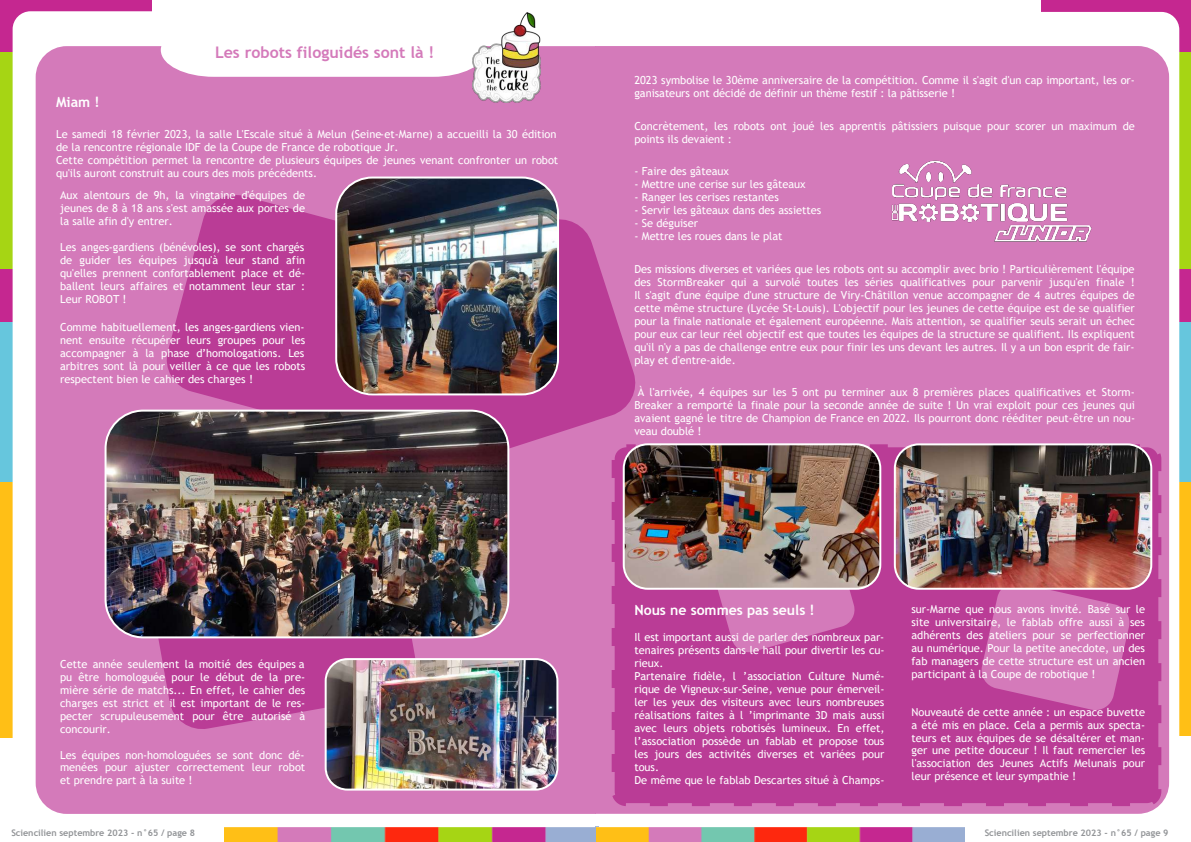
<style>
.page{position:relative;width:1191px;height:842px;background:#fff}
.page>*{position:absolute;margin:0;border:0;box-sizing:border-box;transform-origin:0 0}
.t1{font:700 16px "Trebuchet MS";color:#d47aba}
.t2{font:700 14px "Trebuchet MS";color:#fff}
.t3{font:11.1px "Trebuchet MS";letter-spacing:-.005em;color:#fff}
.t4{font:11px/13px "Trebuchet MS";color:#fff;text-align:justify}
.t5{font:700 9px "Trebuchet MS";color:#939598}
</style>
<div class="page">
<div style="left:0;top:258px;width:82px;height:323px;background:#66c6dd"></div>
<div style="left:0;top:0;width:151px;height:322px;background:#c52790"></div>
<div style="left:0;top:52px;width:81px;height:216px;background:#a6d514"></div>
<div style="left:0;top:483px;width:13px;height:255px;background:#ffbf16"></div>
<img style="left:224px;top:827px;width:372px;height:15px">
<div style="left:13px;top:11px;width:574px;height:815px;background:#fff;border-radius:18px"></div>
<div style="left:36px;top:46px;width:559px;height:768px;background:#d47aba"></div>
<svg style="left:160px;top:46px;width:312px;height:32px"></svg>
<img style="left:472px;top:12px;width:68px;height:91px">
<div style="left:182px;top:44px;width:286px;height:24px;background:#fff"></div>
<svg style="left:160px;top:190px;width:187px;height:220px;background:#bf499d"></svg>
<svg style="left:347px;top:215px;width:248px;height:262px;background:#c14d9f"></svg>
<svg style="left:141px;top:638px;width:278px;height:95px;background:#c04c9f"></svg>
<img style="left:336px;top:178px;width:222px;height:216px">
<div style="left:335px;top:177px;width:224px;height:218px;border:2px solid #fff;border-radius:36px"></div>
<img style="left:106px;top:411px;width:402px;height:226px">
<div style="left:105px;top:410px;width:404px;height:228px;border:2px solid #fff;border-radius:38px"></div>
<img style="left:326px;top:659px;width:231px;height:130px">
<div style="left:325px;top:658px;width:233px;height:132px;border:2px solid #fff;border-radius:22px"></div>
<div style="left:1110px;top:298px;width:81px;height:323px;background:#66c6dd"></div>
<div style="left:1041px;top:0;width:150px;height:322px;background:#c52790"></div>
<div style="left:1110px;top:482px;width:81px;height:254px;background:#ffbf16"></div>
<div style="left:1110px;top:52px;width:81px;height:216px;background:#a6d514"></div>
<div style="left:608px;top:12px;width:571px;height:816px;background:#fff;border-radius:18px"></div>
<div style="left:595px;top:46px;width:574px;height:768px;background:#d47aba"></div>
<img style="left:596px;top:827px;width:368px;height:15px">
<div style="left:608px;top:441px;width:556px;height:368px;background:#ba3c96;border:6px dashed #d47aba;border-radius:15px"></div>
<svg style="left:718px;top:590px;width:137px;height:63px"></svg>
<svg style="left:595px;top:215px;width:44px;height:262px;background:#ca62ac"></svg>
<svg style="left:981px;top:590px;width:149px;height:120px"></svg>
<img style="left:895px;top:444px;width:256px;height:143px">
<div style="left:894px;top:443px;width:258px;height:147px;border:2px solid #fff;border-radius:24px"></div>
<img style="left:624px;top:444px;width:256px;height:143px">
<div style="left:623px;top:443px;width:258px;height:147px;border:2px solid #fff;border-radius:24px"></div>
<img style="left:878px;top:144px;width:221px;height:115px">
<h1 class="t1" style="left:215px;top:43px;width:221px">Les robots filoguidés sont là !</h1>
<p class="t2" style="left:56px;top:93px;width:45px">Miam !</p>
<p class="t4" style="left:56px;top:127px;width:504px;text-align:left">Le samedi 18 février 2023, la salle L'Escale situé à Melun (Seine-et-Marne) a accueilli la 30 édition de la rencontre régionale IDF de la Coupe de France de robotique Jr.<br>Cette compétition permet la rencontre de plusieurs équipes de jeunes venant confronter un robot qu'ils auront construit au cours des mois précédents.</p>
<p class="t4" style="left:60px;top:189px;width:247px">Aux alentours de 9h, la vingtaine d'équipes de jeunes de 8 à 18 ans s'est amassée aux portes de la salle afin d'y entrer.</p>
<p class="t4" style="left:60px;top:241px;width:246px">Les anges-gardiens (bénévoles), se sont chargés</p>
<p class="t3" style="left:60px;top:253px;width:247px">de guider les équipes jusqu'à leur stand afin</p>
<p class="t4" style="left:60px;top:266px;width:247px">qu'elles prennent confortablement place et dé&shy;ballent leurs affaires et notamment leur star :<br>Leur ROBOT !</p>
<p class="t4" style="left:60px;top:320px;width:247px">Comme habituellement, les anges-gardiens vien&shy;nent ensuite récupérer leurs groupes pour les accompagner à la phase d’homologations. Les arbitres sont là pour veiller à ce que les robots respectent bien le cahier des charges !</p>
<p class="t4" style="left:60px;top:657px;width:247px">Cette année seulement la moitié des équipes a pu être homologuée pour le début de la pre&shy;mière série de matchs... En effet, le cahier des charges est strict et il est important de le res&shy;pecter scrupuleusement pour être autorisé à concourir.</p>
<p class="t4" style="left:60px;top:748px;width:247px">Les équipes non-homologuées se sont donc dé&shy;menées pour ajuster correctement leur robot et prendre part à la suite !</p>
<p class="t5" style="left:11px;top:827px;width:185px">Sciencilien septembre 2023 - n°65 / page 8</p>
<p class="t3" style="left:634px;top:73px;width:502px">2023 symbolise le 30ème anniversaire de la compétition. Comme il s'agit d'un cap important, les or-</p>
<p class="t4" style="left:634px;top:87px;width:322px">ganisateurs ont décidé de définir un thème festif : la pâtisserie !</p>
<p class="t4" style="left:634px;top:119px;width:502px">Concrètement, les robots ont joué les apprentis pâtissiers puisque pour scorer un maximum de points ils devaient :</p>
<p class="t4" style="left:634px;top:165px;width:96px">- Faire des gâteaux</p>
<p class="t4" style="left:634px;top:178px;width:173px">- Mettre une cerise sur les gâteaux</p>
<p class="t4" style="left:634px;top:191px;width:146px">- Ranger les cerises restantes</p>
<p class="t4" style="left:634px;top:204px;width:188px">- Servir les gâteaux dans des assiettes</p>
<p class="t4" style="left:634px;top:217px;width:65px">- Se déguiser</p>
<p class="t4" style="left:634px;top:230px;width:150px">- Mettre les roues dans le plat</p>
<p class="t3" style="left:634px;top:262px;width:502px">Des missions diverses et variées que les robots ont su accomplir avec brio ! Particulièrement l'équipe</p>
<p class="t4" style="left:634px;top:275px;width:502px">des StormBreaker qui a survolé toutes les séries qualificatives pour parvenir jusqu'en finale !<br>Il s'agit d'une équipe d'une structure de Viry-Châtillon venue accompagner de 4 autres équipes de cette même structure (Lycée St-Louis). L'objectif pour les jeunes de cette équipe est de se qualifier pour la finale nationale et également européenne. Mais attention, se qualifier seuls serait un échec pour eux car leur réel objectif est que toutes les équipes de la structure se qualifient. Ils expliquent qu'il n'y a pas de challenge entre eux pour finir les uns devant les autres. Il y a un bon esprit de fair&shy;play et d'entre-aide.</p>
<p class="t4" style="left:634px;top:386px;width:502px;text-indent:3px">À l'arrivée, 4 équipes sur les 5 ont pu terminer aux 8 premières places qualificatives et Storm-Breaker a remporté la finale pour la seconde année de suite ! Un vrai exploit pour ces jeunes qui avaient gagné le titre de Champion de France en 2022. Ils pourront donc rééditer peut-être un nou&shy;veau doublé !</p>
<p class="t2" style="left:634px;top:601px;width:182px">Nous ne sommes pas seuls !</p>
<p class="t3" style="left:634px;top:630px;width:251px">Il est important aussi de parler des nombreux par-</p>
<p class="t4" style="left:634px;top:644px;width:252px;text-align:left">tenaires présents dans le hall pour divertir les cu&shy;rieux.<br>Partenaire fidèle, l ’association Culture Numé&shy;rique de Vigneux-sur-Seine, venue pour émerveil&shy;ler les yeux des visiteurs avec leurs nombreuses réalisations faites à l ’imprimante 3D mais aussi avec leurs objets robotisés lumineux. En effet, l’association possède un fablab et propose tous les jours des activités diverses et variées pour tous.<br>De même que le fablab Descartes situé à Champs-</p>
<p class="t4" style="left:911px;top:602px;width:235px">sur-Marne que nous avons invité. Basé sur le site universitaire, le fablab offre aussi à ses adhérents des ateliers pour se perfectionner</p>
<p class="t3" style="left:911px;top:641px;width:235px">au numérique. Pour la petite anecdote, un des</p>
<p class="t4" style="left:911px;top:654px;width:235px">fab managers de cette structure est un ancien participant à la Coupe de robotique !</p>
<p class="t4" style="left:911px;top:705px;width:235px">Nouveauté de cette année : un espace buvette a été mis en place. Cela a permis aux specta&shy;teurs et aux équipes de se désaltérer et man&shy;ger une petite douceur ! Il faut remercier les l'association des Jeunes Actifs Melunais pour leur présence et leur sympathie !</p>
<p class="t5" style="left:984px;top:827px;width:185px">Sciencilien septembre 2023 - n°65 / page 9</p>
</div>
